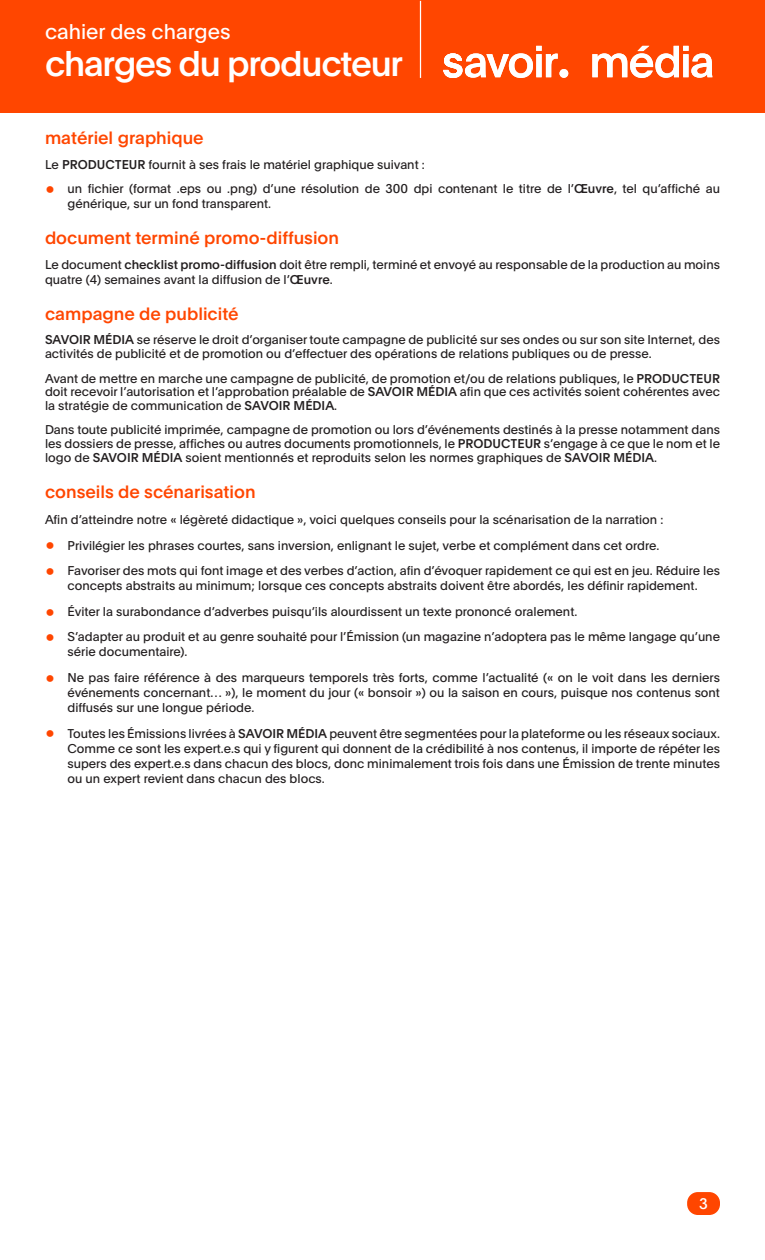
<style>
.page{position:relative;width:765px;height:1260px;background:#fff}
.page>*{position:absolute;margin:0;border:0;box-sizing:border-box;transform-origin:0 0}
.t1{font:500 35px "Plain";letter-spacing:-.035em;color:#fff}
.t2{font:20.88px "Plain";color:#fff}
.t3{font:500 17.5px "Plain";color:#ff4600}
.t4{font:15px "Plain";color:#fff}
.t5{font:12.5px/15px "Plain";color:#231f20}
.s1{font-weight:500}
.s2{font-size:22.5px;color:#ff4600}
</style>
<div class="page">
<div style="left:0;top:0;width:765px;height:113px;background:#ff4600"></div>
<hr style="left:420px;top:1px;width:1px;height:77px;background:#fff">
<svg style="left:443px;top:46px;width:115px;height:32px"></svg>
<svg style="left:592px;top:46px;width:120px;height:32px"></svg>
<div style="left:560px;top:69px;width:8px;height:9px;background:#fff;border-radius:50%"></div>
<div style="left:687px;top:1192px;width:33px;height:23px;background:#ff4600;border-radius:11px"></div>
<p class="t2" style="left:45px;top:16px;width:187px">cahier des charges</p>
<p class="t1" style="left:45px;top:38px;width:360px">charges du producteur</p>
<p class="t3" style="left:45px;top:126px;width:160px">matériel graphique</p>
<p class="t5" style="left:45px;top:156px;width:381px">Le <span class="s1">PRODUCTEUR</span> fournit à ses frais le matériel graphique suivant :</p>
<p class="t5" style="left:68px;top:181px;width:654px;text-indent:-22px"><span class="s2">•</span> un fichier (format .eps ou .png) d’une résolution de 300 dpi contenant le titre de l’<span class="s1">Œuvre</span>, tel qu’affiché au générique, sur un fond transparent.</p>
<p class="t3" style="left:45px;top:226px;width:296px">document terminé promo-diffusion</p>
<p class="t5" style="left:45px;top:256px;width:676px">Le document <span class="s1">checklist promo-diffusion</span> doit être rempli, terminé et envoyé au responsable de la production au moins quatre (4) semaines avant la diffusion de l’<span class="s1">Œuvre</span>.</p>
<p class="t3" style="left:45px;top:301px;width:195px">campagne de publicité</p>
<p class="t5" style="left:45px;top:333px;width:677px;line-height:13.8px"><span class="s1">SAVOIR MÉDIA</span> se réserve le droit d’organiser toute campagne de publicité sur ses ondes ou sur son site Internet, des activités de publicité et de promotion ou d’effectuer des opérations de relations publiques ou de presse.</p>
<p class="t5" style="left:45px;top:371px;width:677px;line-height:13.8px;text-align:justify">Avant de mettre en marche une campagne de publicité, de promotion et/ou de relations publiques, le <span class="s1">PRODUCTEUR </span>doit recevoir l’autorisation et l’approbation préalable de <span class="s1">SAVOIR MÉDIA</span> afin que ces activités soient cohérentes avec la stratégie de communication de <span class="s1">SAVOIR MÉDIA</span>.</p>
<p class="t5" style="left:45px;top:423px;width:677px;line-height:13.8px;text-align:justify">Dans toute publicité imprimée, campagne de promotion ou lors d’événements destinés à la presse notamment dans les dossiers de presse, affiches ou autres documents promotionnels, le <span class="s1">PRODUCTEUR</span> s’engage à ce que le nom et le logo de <span class="s1">SAVOIR MÉDIA</span> soient mentionnés et reproduits selon les normes graphiques de <span class="s1">SAVOIR MÉDIA</span>.</p>
<p class="t3" style="left:45px;top:479px;width:212px">conseils de scénarisation</p>
<p class="t5" style="left:45px;top:511px;width:620px">Afin d’atteindre notre « légèreté didactique », voici quelques conseils pour la scénarisation de la narration :</p>
<p class="t5" style="left:45px;top:537px;width:616px"><span class="s2">•</span> Privilégier les phrases courtes, sans inversion, enlignant le sujet, verbe et complément dans cet ordre.</p>
<p class="t5" style="left:45px;top:563px;width:676px;text-align:center"><span class="s2">•</span> Favoriser des mots qui font image et des verbes d’action, afin d’évoquer rapidement ce qui est en jeu. Réduire les concepts abstraits au minimum; lorsque ces concepts abstraits doivent être abordés, les définir rapidement.</p>
<p class="t5" style="left:45px;top:603px;width:534px"><span class="s2">•</span> Éviter la surabondance d’adverbes puisqu’ils alourdissent un texte prononcé oralement.</p>
<p class="t5" style="left:68px;top:629px;width:654px;text-indent:-22px"><span class="s2">•</span> S’adapter au produit et au genre souhaité pour l’Émission (un magazine n’adoptera pas le même langage qu’une série documentaire).</p>
<p class="t5" style="left:68px;top:669px;width:654px;text-align:justify;text-indent:-22px"><span class="s2">•</span> Ne pas faire référence à des marqueurs temporels très forts, comme l’actualité (« on le voit dans les derniers événements concernant… »), le moment du jour (« bonsoir ») ou la saison en cours, puisque nos contenus sont diffusés sur une longue période.</p>
<p class="t5" style="left:68px;top:725px;width:654px;text-align:justify;text-indent:-22px"><span class="s2">•</span> Toutes les Émissions livrées à <span class="s1">SAVOIR MÉDIA</span> peuvent être segmentées pour la plateforme ou les réseaux sociaux.<br>Comme ce sont les expert.e.s qui y figurent qui donnent de la crédibilité à nos contenus, il importe de répéter les supers des expert.e.s dans chacun des blocs, donc minimalement trois fois dans une Émission de trente minutes ou un expert revient dans chacun des blocs.</p>
<p class="t4" style="left:699px;top:1193px;width:10px">3</p>
</div>
